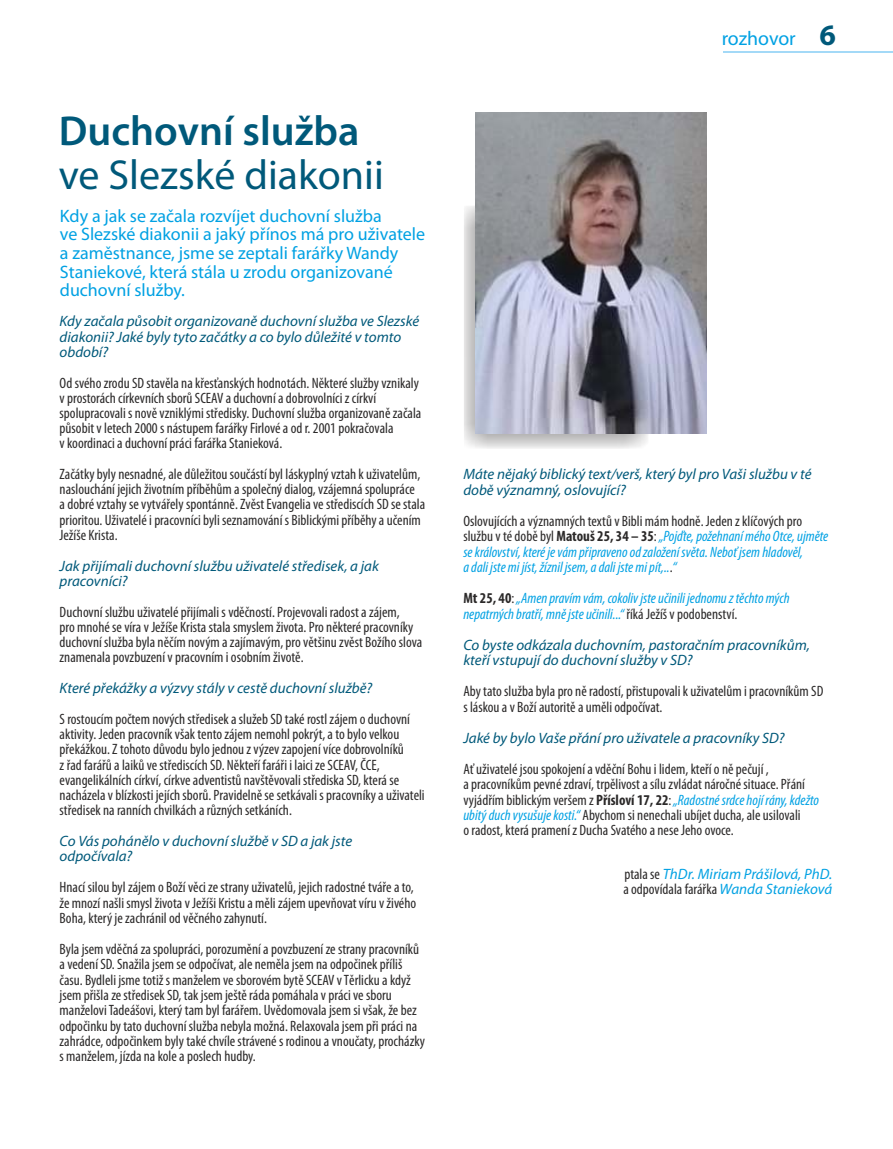
<style>
.page{position:relative;width:893px;height:1149px;background:#fff}
.page>*{position:absolute;margin:0;border:0;box-sizing:border-box;transform-origin:0 0}
.t1{font:42px "Myriad Pro";color:#00597a}
.t2{font:600 42px "Myriad Pro";color:#00597a}
.t3{font:19.8px "Myriad Pro";letter-spacing:-.005em;color:#00a1e3}
.t4{font:18px/18.6px "Myriad Pro";color:#00a1e3}
.t5{font:condensed 15px/15.1px "Myriad Pro";color:#2b2929}
.t6{font:italic 15px/15.5px "Myriad Pro";color:#00597a}
.t7{font:italic condensed 15px/15.3px "Myriad Pro";color:#00a1e3}
.t8{font:italic 15px/15.6px "Myriad Pro";color:#00a1e3}
.s1{font-weight:700;font-size:29.7px;color:#00597a}
.s2{font-weight:700}
.s3{font-style:normal;color:#2b2929}
.s4{font-weight:700;font-style:normal;color:#2b2929}
.s5{font-style:italic;color:#00a1e3}
.s6{font-style:normal;font-stretch:condensed;color:#2b2929}
</style>
<div class="page">
<hr style="left:723px;top:52px;width:170px;height:1px;background:#a3d9f7">
<div style="left:464px;top:205px;width:185px;height:243px;background:#2b2929;opacity:.49"></div>
<img style="left:476px;top:112px;width:230px;height:321px">
<h1 class="t2" style="left:59px;top:114px;width:302px">Duchovní služba</h1>
<h1 class="t1" style="left:59px;top:157px;width:327px">ve Slezské diakonii</h1>
<p class="t4" style="left:60px;top:208px;width:367px">Kdy a jak se začala rozvíjet duchovní služba<br>ve Slezské diakonii a jaký přínos má pro uživatele a zaměstnance, jsme se zeptali farářky Wandy Staniekové, která stála u zrodu organizované duchovní služby.</p>
<p class="t6" style="left:60px;top:314px;width:361px">Kdy začala působit organizovaně duchovní služba ve Slezské diakonii? Jaké byly tyto začátky a co bylo důležité v tomto období?</p>
<p class="t5" style="left:60px;top:376px;width:363px">Od svého zrodu SD stavěla na křesťanských hodnotách. Některé služby vznikaly v prostorách církevních sborů SCEAV a duchovní a dobrovolníci z církví spolupracovali s nově vzniklými středisky. Duchovní služba organizovaně začala působit v letech 2000 s nástupem farářky Firlové a od r. 2001 pokračovala<br>v koordinaci a duchovní práci farářka Stanieková.</p>
<p class="t5" style="left:60px;top:467px;width:367px">Začátky byly nesnadné, ale důležitou součástí byl láskyplný vztah k uživatelům, naslouchání jejich životním příběhům a společný dialog, vzájemná spolupráce<br>a dobré vztahy se vytvářely spontánně. Zvěst Evangelia ve střediscích SD se stala prioritou. Uživatelé i pracovníci byli seznamování s Biblickými příběhy a učením Ježíše Krista.</p>
<p class="t6" style="left:60px;top:559px;width:321px">Jak přijímali duchovní službu uživatelé středisek, a jak pracovníci?</p>
<p class="t5" style="left:60px;top:605px;width:364px">Duchovní službu uživatelé přijímali s vděčností. Projevovali radost a zájem,<br>pro mnohé se víra v Ježíše Krista stala smyslem života. Pro některé pracovníky duchovní služba byla něčím novým a zajímavým, pro většinu zvěst Božího slova znamenala povzbuzení v pracovním i osobním životě.</p>
<p class="t6" style="left:60px;top:681px;width:314px">Které překážky a výzvy stály v cestě duchovní službě?</p>
<p class="t5" style="left:60px;top:712px;width:367px">S rostoucím počtem nových středisek a služeb SD také rostl zájem o duchovní aktivity. Jeden pracovník však tento zájem nemohl pokrýt, a to bylo velkou překážkou. Z tohoto důvodu bylo jednou z výzev zapojení více dobrovolníků<br>z řad farářů a laiků ve střediscích SD. Někteří faráři i laici ze SCEAV, ČCE, evangelikálních církví, církve adventistů navštěvovali střediska SD, která se nacházela v blízkosti jejích sborů. Pravidelně se setkávali s pracovníky a uživateli středisek na ranních chvilkách a různých setkáních.</p>
<p class="t6" style="left:60px;top:834px;width:294px">Co Vás pohánělo v duchovní službě v SD a jak jste odpočívala?</p>
<p class="t5" style="left:60px;top:880px;width:358px">Hnací silou byl zájem o Boží věci ze strany uživatelů, jejich radostné tváře a to, že mnozí našli smysl života v Ježíši Kristu a měli zájem upevňovat víru v živého<br>Boha, který je zachránil od věčného zahynutí.</p>
<p class="t5" style="left:60px;top:942px;width:367px">Byla jsem vděčná za spolupráci, porozumění a povzbuzení ze strany pracovníků a vedení SD. Snažila jsem se odpočívat, ale neměla jsem na odpočinek příliš času. Bydleli jsme totiž s manželem ve sborovém bytě SCEAV v Těrlicku a když jsem přišla ze středisek SD, tak jsem ještě ráda pomáhala v práci ve sboru manželovi Tadeášovi, který tam byl farářem. Uvědomovala jsem si však, že bez odpočinku by tato duchovní služba nebyla možná. Relaxovala jsem při práci na zahrádce, odpočinkem byly také chvíle strávené s rodinou a vnoučaty, procházky s manželem, jízda na kole a poslech hudby.</p>
<h2 class="t3" style="left:722px;top:31px;width:116px">rozhovor <span class="s1">6</span></h2>
<p class="t6" style="left:463px;top:467px;width:350px">Máte nějaký biblický text/verš, který byl pro Vaši službu v té době významný, oslovující?</p>
<p class="t5" style="left:463px;top:514px;width:340px;line-height:15.6px">Oslovujících a významných textů v Bibli mám hodně. Jeden z klíčových pro službu v té době byl <span class="s2">Matouš 25, 34 35</span>:</p>
<p class="t7" style="left:463px;top:552px;width:328px;line-height:31.2px;text-indent:206px"><span class="s3">.<br></span><span class="s4">Mt 25, 40</span><span class="s3">:</span>„Amen pravím vám, cokoliv jste učinili jednomu z těchto mých</p>
<p class="t7" style="left:463px;top:607px;width:275px">nepatrných bratří, mně jste učinili...“ <span class="s3">říká Ježíš v podobenství.</span></p>
<p class="t7" style="left:463px;top:530px;width:366px;text-indent:168px"><span class="s4">–</span> „Pojďte, požehnaní mého Otce, ujměte se království, které je vám připraveno od založení světa. Neboť jsem hladověl,<br>a dali jste mi jíst, žíznil jsem, a dali jste mi pít,.. “</p>
<p class="t6" style="left:463px;top:638px;width:348px">Co byste odkázala duchovním, pastoračním pracovníkům, kteří vstupují do duchovní služby v SD?</p>
<p class="t5" style="left:463px;top:684px;width:361px">Aby tato služba byla pro ně radostí, přistupovali k uživatelům i pracovníkům SD s láskou a v Boží autoritě a uměli odpočívat.</p>
<p class="t6" style="left:463px;top:731px;width:323px">Jaké by bylo Vaše přání pro uživatele a pracovníky SD?</p>
<p class="t5" style="left:463px;top:761px;width:357px">Ať uživatelé jsou spokojení a vděční Bohu i lidem, kteří o ně pečují ,<br>a pracovníkům pevné zdraví, trpělivost a sílu zvládat náročné situace. Přání vyjádřím biblickým veršem z <span class="s2">Přísloví 17, 22</span>:<span class="s5">„Radostné srdce hojí rány, kdežto ubitý duch vysušuje kosti.“</span> Abychom si nenechali ubíjet ducha, ale usilovali<br>o radost, která pramení z Ducha Svatého a nese Jeho ovoce.</p>
<p class="t8" style="left:623px;top:866px;width:210px"><span class="s6">ptala se</span> ThDr. Miriam Prášilová, PhD. <span class="s6">a odpovídala farářka</span> Wanda Stanieková</p>
</div>
